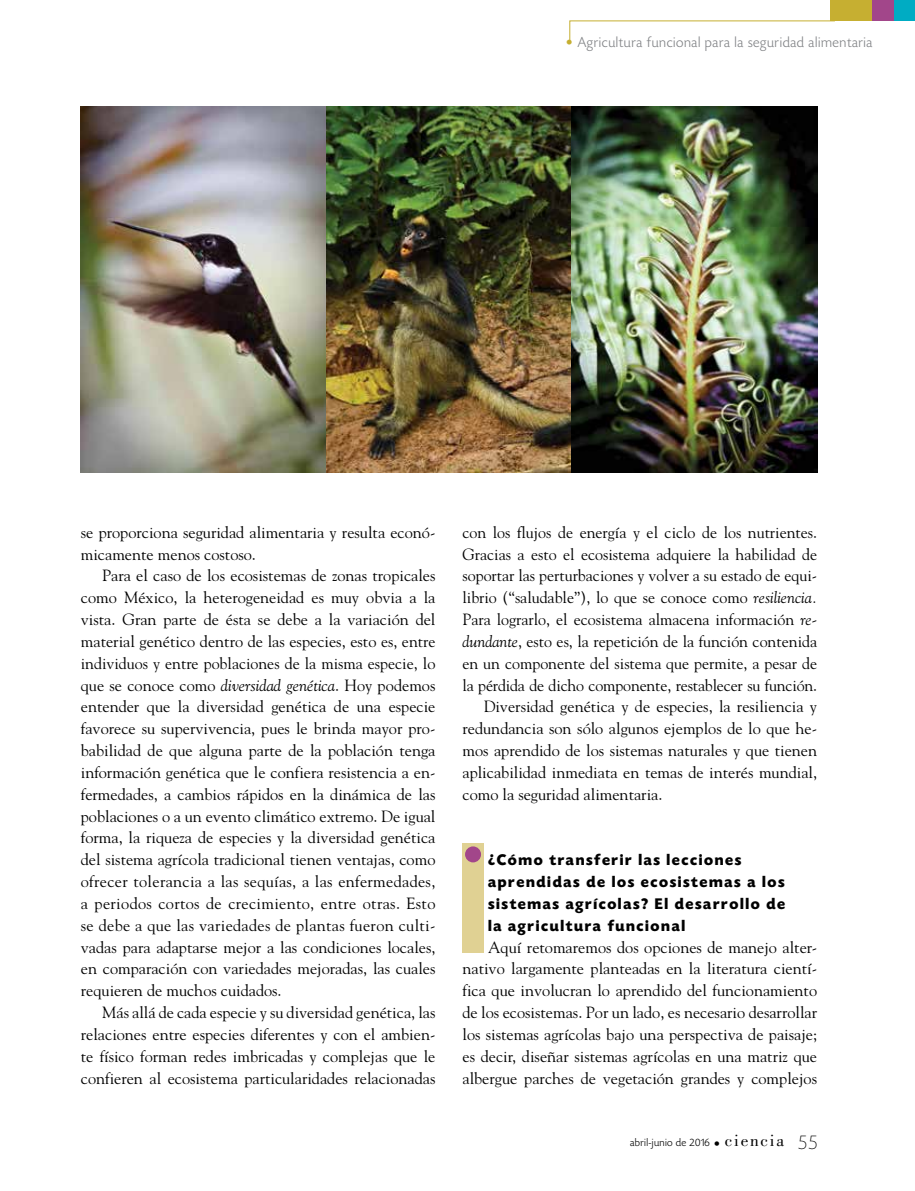
<style>
.page{position:relative;width:915px;height:1191px;background:#fff}
.page>*{position:absolute;margin:0;border:0;box-sizing:border-box;transform-origin:0 0}
.t1{font:16.2px/21.8px "Goudy";color:#000;text-align:justify}
.t2{font:700 16.2px/21.9px "Today HEF";letter-spacing:.1em;color:#000}
.t3{font:300 15px "Today HEF";letter-spacing:.04em;color:#808285}
.t4{font:300 11.25px "Today HEF";letter-spacing:.03em;color:#000}
.s1{color:#c6af31}
.s2{font-style:italic}
.s3{font-weight:200;font-size:13.5px}
.s4{font-family:"Bodoni";font-weight:400;font-size:17.25px}
.s5{font-weight:200;font-size:21px}
</style>
<div class="page">
<div style="left:893px;top:0;width:21px;height:21px;background:#00acc3"></div>
<div style="left:829px;top:0;width:43px;height:21px;background:#c6af31"></div>
<div style="left:872px;top:0;width:21px;height:21px;background:#a2468a"></div>
<svg style="left:569px;top:20px;width:266px;height:22px"></svg>
<img style="left:81px;top:106px;width:735px;height:366px">
<div style="left:462px;top:843px;width:21px;height:109px;background:#e0d193"></div>
<div style="left:465px;top:846px;width:16px;height:16px;background:#a2468a;border-radius:50%"></div>
<p class="t3" style="left:565px;top:34px;width:308px"><span class="s1">•</span> Agricultura funcional para la seguridad alimentaria</p>
<p class="t1" style="left:81px;top:521px;width:356px">se proporciona seguridad alimentaria y resulta econó&shy;micamente menos costoso.</p>
<p class="t1" style="left:81px;top:564px;width:356px;text-indent:21px">Para el caso de los ecosistemas de zonas tropicales como México, la heterogeneidad es muy obvia a la vista. Gran parte de ésta se debe a la variación del material genético dentro de las especies, esto es, entre individuos y entre poblaciones de la misma especie, lo que se conoce como <span class="s2">diversidad genética</span>. Hoy podemos entender que la diversidad genética de una especie favorece su supervivencia, pues le brinda mayor pro&shy;babilidad de que alguna parte de la población tenga información genética que le confiera resistencia a en&shy;fermedades, a cambios rápidos en la dinámica de las poblaciones o a un evento climático extremo. De igual forma, la riqueza de especies y la diversidad genética del sistema agrícola tradicional tienen ventajas, como ofrecer tolerancia a las sequías, a las enfermedades, a periodos cortos de crecimiento, entre otras. Esto se debe a que las variedades de plantas fueron culti&shy;vadas para adaptarse mejor a las condiciones locales, en comparación con variedades mejoradas, las cuales requieren de muchos cuidados.</p>
<p class="t1" style="left:81px;top:1001px;width:356px;text-indent:21px">Más allá de cada especie y su diversidad genética, las relaciones entre especies diferentes y con el ambien&shy;te físico forman redes imbricadas y complejas que le confieren al ecosistema particularidades relacionadas</p>
<p class="t1" style="left:462px;top:521px;width:356px">con los flujos de energía y el ciclo de los nutrientes.</p>
<p class="t1" style="left:462px;top:542px;width:356px">Gracias a esto el ecosistema adquiere la habilidad de</p>
<p class="t1" style="left:462px;top:564px;width:356px">soportar las perturbaciones y volver a su estado de equi-</p>
<p class="t1" style="left:462px;top:586px;width:356px">librio (“saludable”), lo que se conoce como <span class="s2">resiliencia.</span></p>
<p class="t1" style="left:462px;top:608px;width:356px">Para lograrlo, el ecosistema almacena información <span class="s2">re-</span></p>
<p class="t1" style="left:462px;top:630px;width:356px"><span class="s2">dundante</span>, esto es, la repetición de la función contenida</p>
<p class="t1" style="left:462px;top:652px;width:356px">en un componente del sistema que permite, a pesar de</p>
<p class="t1" style="left:462px;top:673px;width:356px">la pérdida de dicho componente, restablecer su función.</p>
<p class="t1" style="left:483px;top:695px;width:334px">Diversidad genética y de especies, la resiliencia y</p>
<p class="t1" style="left:462px;top:717px;width:356px">redundancia son sólo algunos ejemplos de lo que he-</p>
<p class="t1" style="left:462px;top:739px;width:356px">mos aprendido de los sistemas naturales y que tienen</p>
<p class="t1" style="left:462px;top:761px;width:356px">aplicabilidad inmediata en temas de interés mundial,</p>
<p class="t1" style="left:462px;top:782px;width:201px">como la seguridad alimentaria.</p>
<p class="t2" style="left:488px;top:849px;width:298px">¿Cómo transferir las lecciones aprendidas de los ecosistemas a los sistemas agrícolas? El desarrollo de la agricultura funcional</p>
<p class="t1" style="left:462px;top:935px;width:356px;text-indent:26px">Aquí retomaremos dos opciones de manejo alter&shy;nativo largamente planteadas en la literatura cientí&shy;fica que involucran lo aprendido del funcionamiento de los ecosistemas. Por un lado, es necesario desarrollar los sistemas agrícolas bajo una perspectiva de paisaje; es decir, diseñar sistemas agrícolas en una matriz que albergue parches de vegetación grandes y complejos</p>
<p class="t4" style="left:630px;top:1136px;width:188px">abril-junio de 2016 <span class="s3">•</span> <span class="s4">ciencia</span> <span class="s5">55</span></p>
</div>
